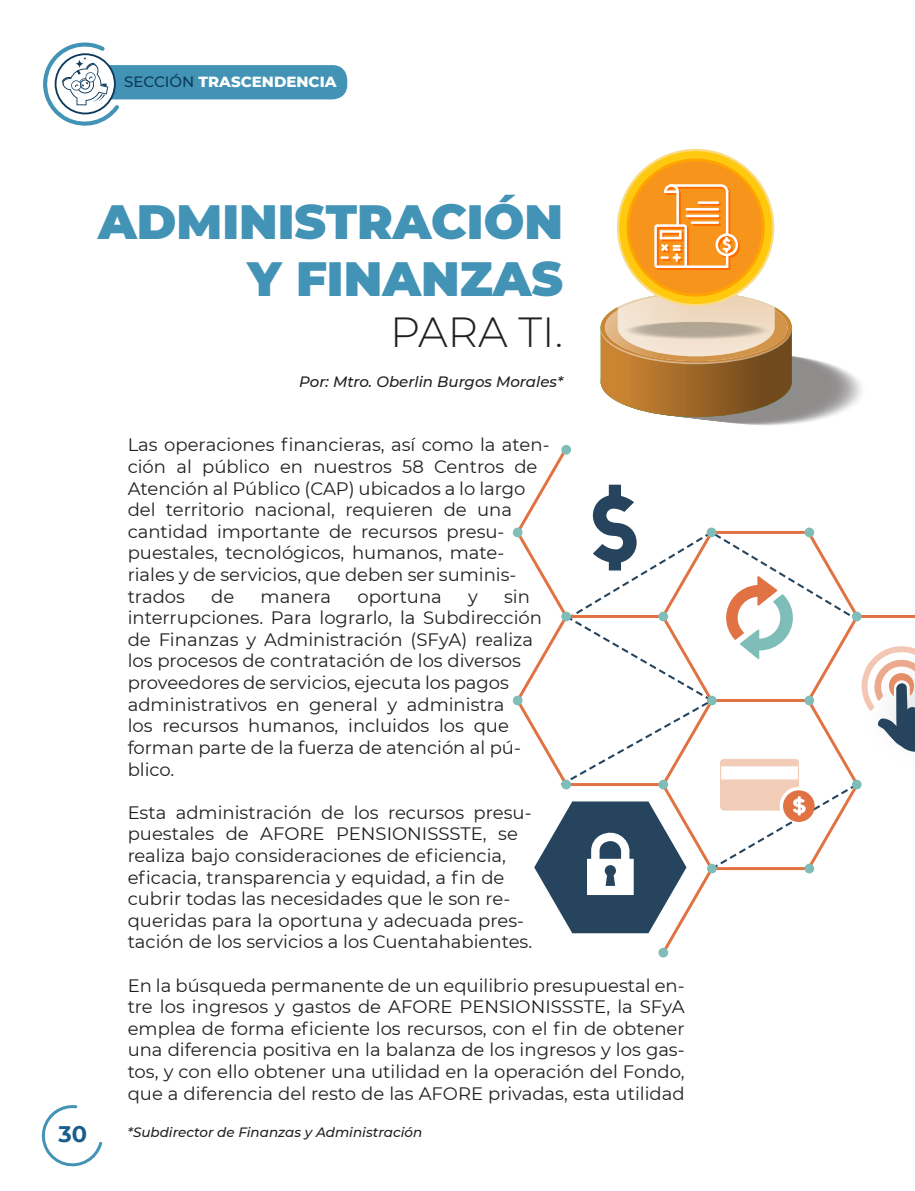
<style>
.page{position:relative;width:915px;height:1191px;background:#fff}
.page>*{position:absolute;margin:0;border:0;box-sizing:border-box;transform-origin:0 0}
.t1{font:900 48px/57.6px "Montserrat";color:#4293b6;text-align:right}
.t2{font:300 42px "Montserrat";color:#231f20}
.t3{font:700 22.5px "Montserrat";color:#195d8f}
.t4{font:18px/21.6px "Montserrat";color:#231f20}
.t5{font:italic 500 15px "Montserrat";color:#231f20}
.t6{font:800 15px "Montserrat";color:#fff}
.t7{font:italic 500 13.5px "Montserrat";color:#231f20}
.s1{font-weight:500;color:#0e395a}
</style>
<div class="page">
<div style="left:83px;top:65px;width:264px;height:34px;background:#4293b6;border-radius:15px"></div>
<svg style="left:43px;top:42px;width:76px;height:84px"></svg>
<svg style="left:42px;top:1105px;width:60px;height:62px"></svg>
<div style="left:658px;top:947px;width:10px;height:10px;background:#7ebdb8;border-radius:50%"></div>
<svg style="left:512px;top:695px;width:10px;height:10px"></svg>
<svg style="left:512px;top:527px;width:10px;height:10px"></svg>
<svg style="left:561px;top:445px;width:10px;height:9px"></svg>
<svg style="left:515px;top:447px;width:399px;height:506px"></svg>
<svg style="left:674px;top:355px;width:191px;height:71px"></svg>
<svg style="left:657px;top:353px;width:191px;height:71px;background:#939090"></svg>
<svg style="left:600px;top:149px;width:191px;height:268px"></svg>
<p class="t6" style="left:124px;top:70px;width:214px"><span class="s1">SECCIÓN</span> TRASCENDENCIA</p>
<h1 class="t1" style="left:98px;top:190px;width:466px">ADMINISTRACIÓN<br>Y FINANZAS</h1>
<h2 class="t2" style="left:390px;top:303px;width:174px">PARA TI.</h2>
<p class="t5" style="left:299px;top:371px;width:265px">Por: Mtro. Oberlin Burgos Morales*</p>
<p class="t3" style="left:58px;top:1117px;width:30px">30</p>
<p class="t4" style="left:128px;top:433px;width:423px">Las operaciones financieras, así como la aten&shy;ción al público en nuestros 58 Centros de Atención al Público (CAP) ubicados a lo largo del territorio nacional, requieren de una cantidad importante de recursos presu&shy;puestales, tecnológicos, humanos, mate&shy;riales y de servicios, que deben ser suminis&shy;trados</p>
<p class="t4" style="left:128px;top:585px;width:415px;text-indent:376px">sin interrupciones. Para lograrlo, la Subdirección de Finanzas y Administración (SFyA) realiza los procesos de contratación de los diversos proveedores de servicios, ejecuta los pagos administrativos en general y administra<br>los recursos humanos, incluidos los que forman parte de la fuerza de atención al pú&shy;blico.</p>
<p class="t4" style="left:128px;top:801px;width:406px">Esta administración de los recursos presu&shy;puestales de AFORE PENSIONISSSTE, se realiza bajo consideraciones de eficiencia, eficacia, transparencia y equidad, a fin de cubrir todas las necesidades que le son re&shy;queridas para la oportuna y adecuada pres&shy;tación de los servicios a los Cuentahabientes.</p>
<p class="t4" style="left:128px;top:973px;width:558px;text-align:justify">En la búsqueda permanente de un equilibrio presupuestal en&shy;tre los ingresos y gastos de AFORE PENSIONISSSTE, la SFyA emplea de forma eficiente los recursos, con el fin de obtener una diferencia positiva en la balanza de los ingresos y los gas&shy;tos, y con ello obtener una utilidad en la operación del Fondo, que a diferencia del resto de las AFORE privadas, esta utilidad</p>
<p class="t4" style="left:211px;top:585px;width:25px">de</p>
<p class="t4" style="left:260px;top:585px;width:72px">manera</p>
<p class="t4" style="left:357px;top:585px;width:86px">oportuna</p>
<p class="t4" style="left:468px;top:585px;width:11px">y</p>
<p class="t7" style="left:127px;top:1123px;width:296px">*Subdirector de Finanzas y Administración</p>
</div>
